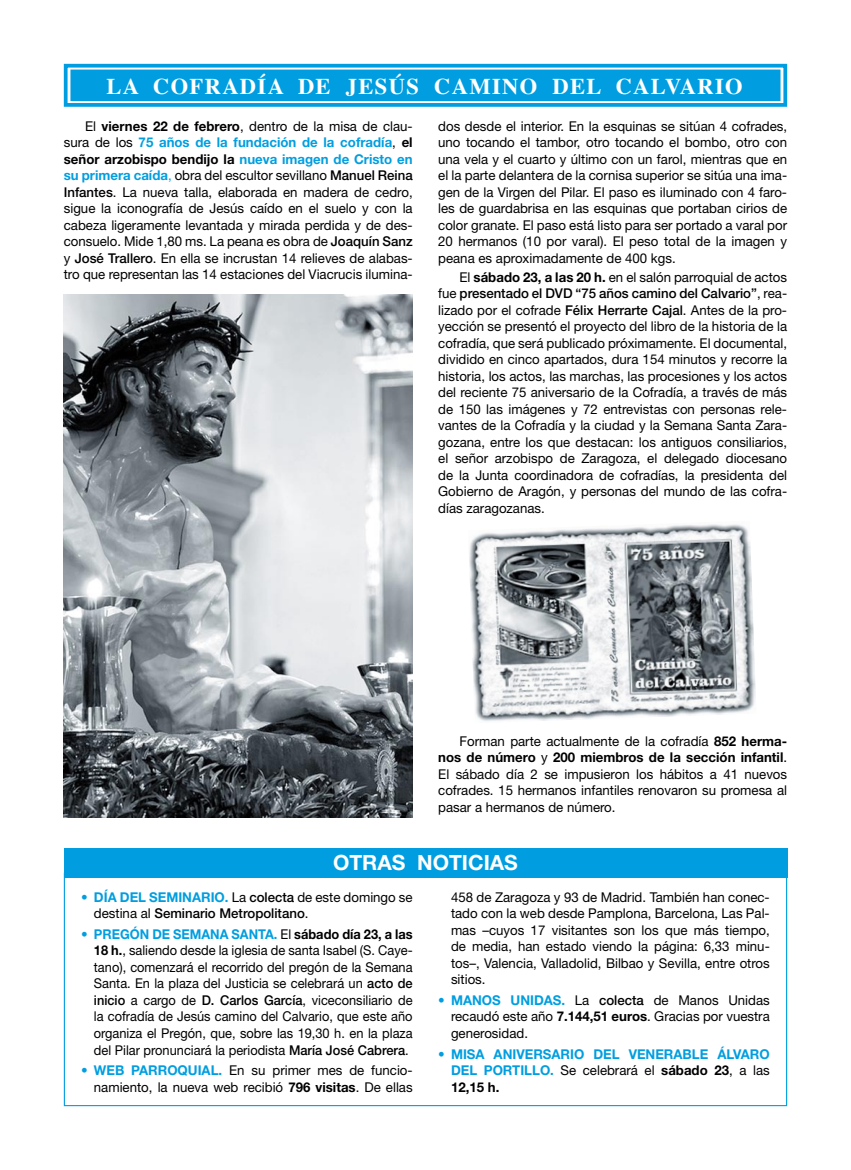
<style>
.page{position:relative;width:851px;height:1170px;background:#fff}
.page>*{position:absolute;margin:0;border:0;box-sizing:border-box;transform-origin:0 0}
.t1{font:700 22.5px "Times";letter-spacing:.06em;color:#fff}
.t2{font:700 21px "Helvetica Neue LT Std";color:#fff}
.t3{font:13.5px/16.5px "Helvetica Neue LT Std";color:#000;text-align:justify}
.t4{font:13.5px/16.5px "Helvetica Neue LT Std";color:#000;text-align:justify;scale:.95 1}
.t5{font:700 13.5px/16.5px "Helvetica Neue LT Std";color:#009ee0;text-align:justify}
.t6{font:500 13.5px/16.5px "Helvetica Neue LT Std";color:#000}
.s1{font-weight:700}
.s2{font-weight:700;color:#009ee0}
.s3{color:#009ee0}
.s4{font-weight:500}
.s5{font-weight:400}
.s6{font-weight:400;color:#000}
.s7{color:#000}
</style>
<div class="page">
<div style="left:71px;top:70px;width:708px;height:30px;background:#009ee0"></div>
<div style="left:64px;top:64px;width:723px;height:43px;border:4px solid #009ee0"></div>
<div style="left:70px;top:70px;width:710px;height:31px;border:1px solid #009ee0"></div>
<div style="left:64px;top:848px;width:723px;height:29px;background:#009ee0"></div>
<img style="left:64px;top:294px;width:348px;height:523px">
<img style="left:469px;top:524px;width:287px;height:197px">
<h1 class="t1" style="left:106px;top:64px;width:637px">LA COFRADÍA DE JESÚS CAMINO DEL CALVARIO</h1>
<p class="t3" style="left:64px;top:118px;width:350px;text-indent:21px">El <span class="s1">viernes 22 de febrero</span>, dentro de la misa de clau&shy;sura de los <span class="s2">75 años de la fundación de la cofradía</span>, <span class="s1">el señor arzobispo bendijo la</span> <span class="s2">nueva imagen de Cristo en su primera caída</span><span class="s3">,</span> obra del escultor sevillano <span class="s4">Manuel Reina Infantes</span>. La nueva talla, elaborada en madera de cedro, sigue la iconografía de Jesús caído en el suelo y con la cabeza ligeramente levantada y mirada perdida y de des&shy;consuelo. Mide 1,80 ms. La peana es obra de <span class="s4">Joaquín Sanz </span>y <span class="s4">José Trallero</span>. En ella se incrustan 14 relieves de alabas&shy;tro que representan las 14 estaciones del Viacrucis ilumina-</p>
<p class="t3" style="left:438px;top:118px;width:350px">dos desde el interior. En la esquinas se sitúan 4 cofrades, uno tocando el tambor, otro tocando el bombo, otro con una vela y el cuarto y último con un farol, mientras que en el la parte delantera de la cornisa superior se sitúa una ima&shy;gen de la Virgen del Pilar. El paso es iluminado con 4 faro&shy;les de guardabrisa en las esquinas que portaban cirios de color granate. El paso está listo para ser portado a varal por 20 hermanos (10 por varal). El peso total de la imagen y peana es aproximadamente de 400 kgs.</p>
<p class="t3" style="left:438px;top:268px;width:350px;text-indent:21px">El <span class="s1">sábado 23, a las 20 h.</span> en el salón parroquial de actos fue <span class="s4">presentado el DVD “75 años camino del Calvario”</span>, rea&shy;lizado por el cofrade <span class="s4">Félix Herrarte Cajal</span>. Antes de la pro&shy;yección se presentó el proyecto del libro de la historia de la cofradía, que será publicado próximamente. El documental, dividido en cinco apartados, dura 154 minutos y recorre la historia, los actos, las marchas, las procesiones y los actos del reciente 75 aniversario de la Cofradía, a través de más de 150 las imágenes y 72 entrevistas con personas rele&shy;vantes de la Cofradía y la ciudad y la Semana Santa Zara&shy;gozana, entre los que destacan: los antiguos consiliarios, el señor arzobispo de Zaragoza, el delegado diocesano de la Junta coordinadora de cofradías, la presidenta del Gobierno de Aragón, y personas del mundo de las cofra&shy;días zaragozanas.</p>
<p class="t3" style="left:438px;top:732px;width:350px;text-indent:21px">Forman parte actualmente de la cofradía <span class="s1">852 herma&shy;nos de número</span> y <span class="s1">200 miembros de la sección infantil</span>.<br>El sábado día 2 se impusieron los hábitos a 41 nuevos cofrades. 15 hermanos infantiles renovaron su promesa al pasar a hermanos de número.</p>
<h2 class="t2" style="left:333px;top:849px;width:186px">OTRAS NOTICIAS</h2>
<p class="t6" style="left:94px;top:888px;width:320px;text-indent:-13px"><span class="s2">• DÍA DEL SEMINARIO.</span> <span class="s5">La</span> colecta <span class="s5">de este domingo se destina al</span> Seminario Metropolitano<span class="s5">.</span></p>
<p class="t4" style="left:94px;top:925px;width:337px;text-indent:-13px"><span class="s2">• PREGÓN DE SEMANA SANTA.</span> El <span class="s1">sábado día 23, a las 18 h.</span>, saliendo desde la iglesia de santa Isabel (S. Caye&shy;tano), comenzará el recorrido del pregón de la Semana Santa. En la plaza del Justicia se celebrará un <span class="s4">acto de inicio</span> a cargo de <span class="s4">D. Carlos García</span>, viceconsiliario de la cofradía de Jesús camino del Calvario, que este año organiza el Pregón, que, sobre las 19,30 h. en la plaza del Pilar pronunciará la periodista <span class="s4">María José Cabrera</span>.</p>
<p class="t3" style="left:81px;top:1061px;width:333px;text-align:right"><span class="s2">• WEB PARROQUIAL.</span> En su primer mes de funcio&shy;namiento, la nueva web recibió <span class="s1">796 visitas</span>. De ellas</p>
<p class="t3" style="left:451px;top:888px;width:320px">458 de Zaragoza y 93 de Madrid. También han conec&shy;tado con la web desde Pamplona, Barcelona, Las Pal&shy;mas –cuyos 17 visitantes son los que más tiempo, de media, han estado viendo la página: 6,33 minu&shy;tos–, Valencia, Valladolid, Bilbao y Sevilla, entre otros sitios.</p>
<p class="t3" style="left:451px;top:991px;width:320px;text-indent:-13px"><span class="s2">• MANOS UNIDAS.</span> La <span class="s4">colecta</span> de Manos Unidas recaudó este año <span class="s1">7.144,51 euros</span>. Gracias por vuestra generosidad.</p>
<p class="t5" style="left:451px;top:1045px;width:320px;text-indent:-13px">• MISA ANIVERSARIO DEL VENERABLE ÁLVARO DEL PORTILLO. <span class="s6">Se celebrará el</span> <span class="s7">sábado 23</span><span class="s6">, a las </span><span class="s7">12,15 h.</span></p>
</div>
